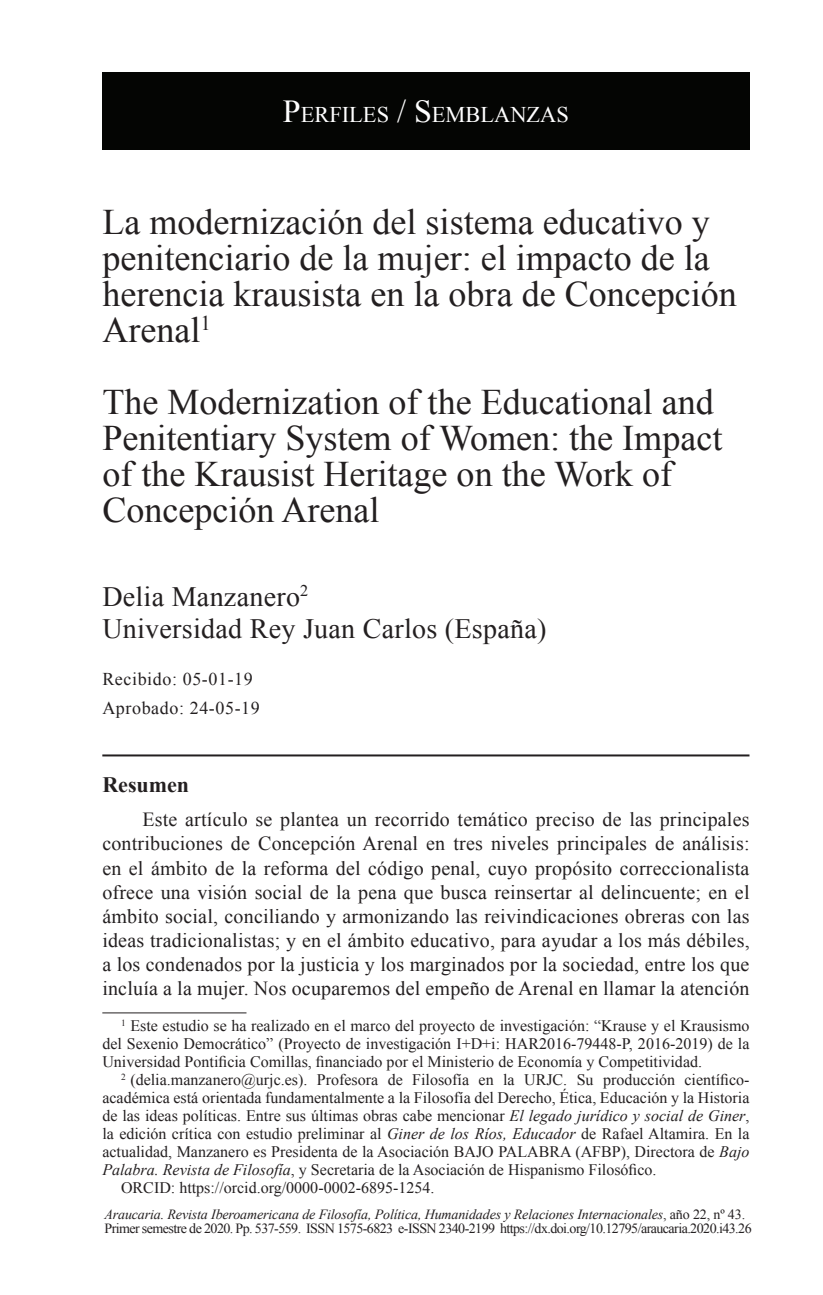
<style>
.page{position:relative;width:823px;height:1295px;background:#fff}
.page>*{position:absolute;margin:0;border:0;box-sizing:border-box;transform-origin:0 0}
.Título{font:36px/36px "Times New Roman";color:#231f20}
.Título-2{font:28px "Times New Roman";letter-spacing:.01em;color:#231f20}
.t1{font:22.4px "Times New Roman";color:#fff}
.ResumenT{font:700 22px "Times New Roman";color:#231f20}
.Párrafo{font:20px/24px "Times New Roman";letter-spacing:.01em;color:#231f20;text-align:justify}
.Institución{font:18px "Times New Roman";letter-spacing:.03em;color:#231f20}
.Nota_al_pie{font:16px/18px "Times New Roman";color:#231f20;text-align:justify}
.t2{font:14px/14px "Times New Roman";letter-spacing:-.04em;color:#231f20}
.s1{font-size:32px}
.s2{font-style:italic}
</style>
<div class="page">
<hr style="left:102px;top:754px;width:647px;height:2px;background:#231f20">
<div style="left:102px;top:72px;width:647px;height:77px;background:#040503"></div>
<hr style="left:102px;top:1012px;width:144px;height:1px;background:#231f20">
<p class="t1" style="left:283px;top:99px;width:287px"><span class="s1">P</span>ERFILES <span class="s1">/ S</span> EMBLANZAS</p>
<p class="Título" style="left:102px;top:203px;width:635px">La modernización del sistema educativo y penitenciario de la mujer: el impacto de la herencia krausista en la obra de Concepción Arenal<sup>1</sup></p>
<p class="Título" style="left:102px;top:383px;width:621px">The Modernization of the Educational and Penitentiary System of Women: the Impact of the Krausist Heritage on the Work of Concepción Arenal</p>
<p class="Título-2" style="left:102px;top:577px;width:207px">Delia Manzanero<sup>2</sup></p>
<p class="Título-2" style="left:102px;top:609px;width:445px">Universidad Rey Juan Carlos (España)</p>
<p class="Institución" style="left:102px;top:667px;width:152px">Recibido: 05-01-19</p>
<p class="Institución" style="left:102px;top:696px;width:159px">Aprobado: 24-05-19</p>
<p class="ResumenT" style="left:102px;top:770px;width:88px">Resumen</p>
<p class="Párrafo" style="left:102px;top:807px;width:648px;text-indent:40px">Este artículo se plantea un recorrido temático preciso de las principales contribuciones de Concepción Arenal en tres niveles principales de análisis: en el ámbito de la reforma del código penal, cuyo propósito correccionalista ofrece una visión social de la pena que busca reinsertar al delincuente; en el ámbito social, conciliando y armonizando las reivindicaciones obreras con las ideas tradicionalistas; y en el ámbito educativo, para ayudar a los más débiles, a los condenados por la justicia y los marginados por la sociedad, entre los que incluía a la mujer. Nos ocuparemos del empeño de Arenal en llamar la atención</p>
<p class="Nota_al_pie" style="left:102px;top:1016px;width:648px;text-indent:19px"><sup>1</sup> Este estudio se ha realizado en el marco del proyecto de investigación: “Krause y el Krausismo del Sexenio Democrático” (Proyecto de investigación I+D+i: HAR2016-79448-P, 2016-2019) de la Universidad Pontificia Comillas, financiado por el Ministerio de Economía y Competitividad.</p>
<p class="Nota_al_pie" style="left:102px;top:1070px;width:648px;text-indent:19px"><sup>2</sup> (delia.manzanero@urjc.es). Profesora de Filosofía en la URJC. Su producción científico&shy;académica está orientada fundamentalmente a la Filosofía del Derecho, Ética, Educación y la Historia de las ideas políticas. Entre sus últimas obras cabe mencionar <span class="s2">El legado jurídico y social de Giner</span>, la edición crítica con estudio preliminar al <span class="s2">Giner de los Ríos, Educador</span> de Rafael Altamira. En la actualidad, Manzanero es Presidenta de la Asociación BAJO PALABRA (AFBP), Directora de <span class="s2">Bajo Palabra. Revista de Filosofía</span>, y Secretaria de la Asociación de Hispanismo Filosófico.</p>
<p class="Nota_al_pie" style="left:121px;top:1178px;width:315px">ORCID: https://orcid.org/0000-0002-6895-1254.</p>
<p class="t2" style="left:104px;top:1207px;width:648px"><span class="s2">Araucaria. Revista Iberoamericana de Filosofía, Política, Humanidades y Relaciones Internacionales</span>, año 22, nº 43.<br>Primer semestre de 2020. Pp. 537-559. ISSN 1575-6823 e-ISSN 2340-2199 https://dx.doi.org/10.12795/araucaria.2020.i43.26</p>
</div>
